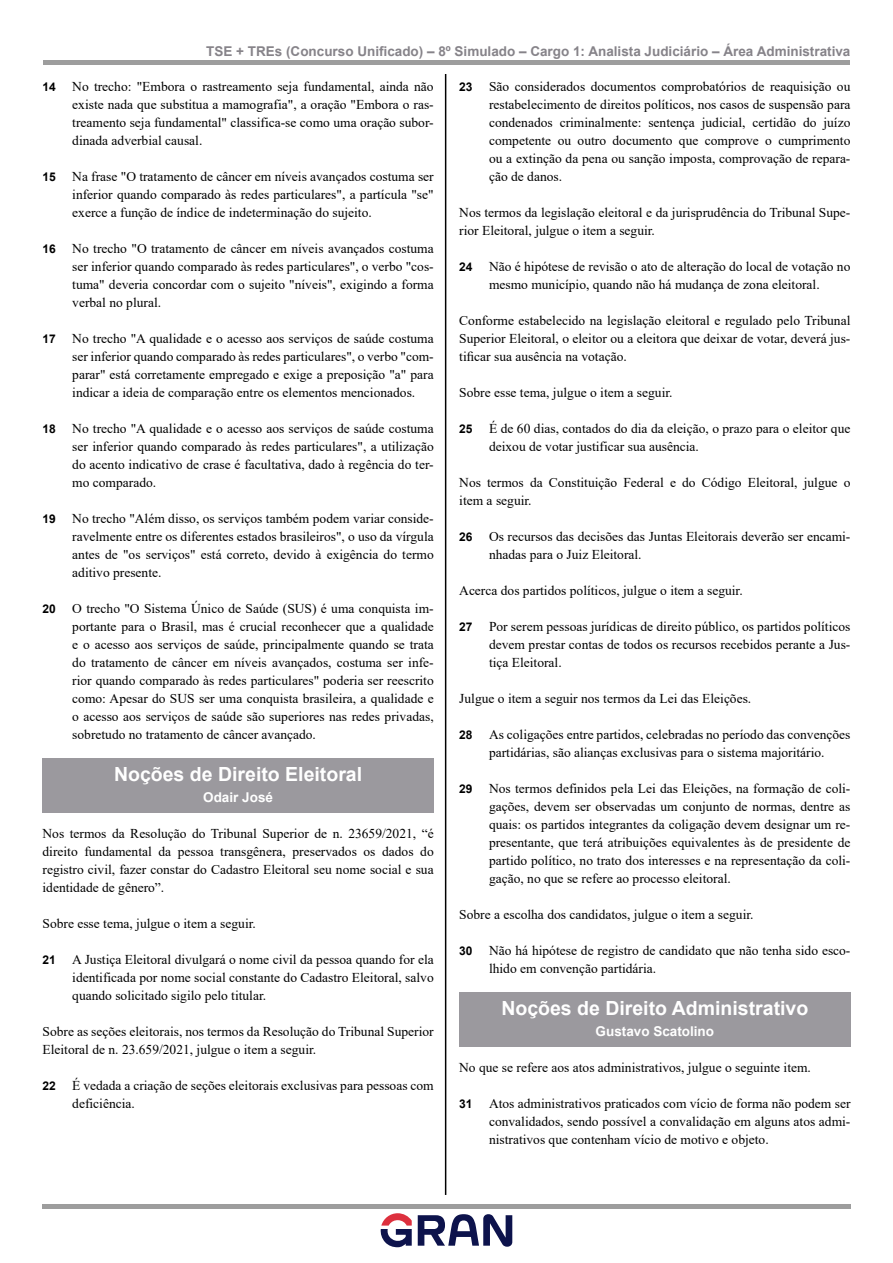
<style>
.page{position:relative;width:893px;height:1263px;background:#fff}
.page>*{position:absolute;margin:0;border:0;box-sizing:border-box;transform-origin:0 0}
.t1{font:700 19.5px "Arial";color:#fff}
.t2{font:13.5px/18px "Times New Roman";color:#000;text-align:justify}
.t3{font:700 13.5px "Arial";color:#868389}
.t4{font:700 13.5px "Arial";color:#fff}
.s1{font-family:"Arial";font-weight:700;font-size:12px}
</style>
<div class="page">
<hr style="left:445px;top:74px;width:1px;height:1121px;background:#000">
<div style="left:43px;top:60px;width:807px;height:5px;background:#9d9d9d"></div>
<hr style="left:42px;top:1204px;width:809px;height:4px;background:#9d9d9d">
<svg style="left:381px;top:1213px;width:31px;height:34px"></svg>
<svg style="left:418px;top:1214px;width:94px;height:33px"></svg>
<div style="left:43px;top:758px;width:391px;height:35px;background:#9b999e"></div>
<div style="left:43px;top:783px;width:391px;height:30px;background:#9b999e"></div>
<div style="left:459px;top:992px;width:391px;height:35px;background:#9b999e"></div>
<div style="left:459px;top:1017px;width:391px;height:30px;background:#9b999e"></div>
<p class="t3" style="left:206px;top:41px;width:646px">TSE + TREs (Concurso Unificado) – 8º Simulado – Cargo 1: Analista Judiciário – Área Administrativa</p>
<p class="t2" style="left:72px;top:77px;width:363px;text-indent:-30px"><span class="s1">14</span> No trecho: "Embora o rastreamento seja fundamental, ainda não existe nada que substitua a mamografia", a oração "Embora o ras&shy;treamento seja fundamental" classifica-se como uma oração subor&shy;dinada adverbial causal.</p>
<p class="t2" style="left:72px;top:167px;width:363px;text-indent:-30px"><span class="s1">15</span> Na frase "O tratamento de câncer em níveis avançados costuma ser inferior quando comparado às redes particulares", a partícula "se" exerce a função de índice de indeterminação do sujeito.</p>
<p class="t2" style="left:72px;top:239px;width:363px;text-indent:-30px"><span class="s1">16</span> No trecho "O tratamento de câncer em níveis avançados costuma ser inferior quando comparado às redes particulares", o verbo "cos&shy;tuma" deveria concordar com o sujeito "níveis", exigindo a forma verbal no plural.</p>
<p class="t2" style="left:72px;top:329px;width:363px;text-indent:-30px"><span class="s1">17</span> No trecho "A qualidade e o acesso aos serviços de saúde costuma ser inferior quando comparado às redes particulares", o verbo "com&shy;parar" está corretamente empregado e exige a preposição "a" para indicar a ideia de comparação entre os elementos mencionados.</p>
<p class="t2" style="left:72px;top:419px;width:363px;text-indent:-30px"><span class="s1">18</span> No trecho "A qualidade e o acesso aos serviços de saúde costuma ser inferior quando comparado às redes particulares", a utilização do acento indicativo de crase é facultativa, dado à regência do ter&shy;mo comparado.</p>
<p class="t2" style="left:72px;top:509px;width:363px;text-indent:-30px"><span class="s1">19</span> No trecho "Além disso, os serviços também podem variar conside&shy;ravelmente entre os diferentes estados brasileiros", o uso da vírgula antes de "os serviços" está correto, devido à exigência do termo aditivo presente.</p>
<p class="t2" style="left:72px;top:599px;width:363px;text-indent:-30px"><span class="s1">20</span> O trecho "O Sistema Único de Saúde (SUS) é uma conquista im&shy;portante para o Brasil, mas é crucial reconhecer que a qualidade e o acesso aos serviços de saúde, principalmente quando se trata do tratamento de câncer em níveis avançados, costuma ser infe&shy;rior quando comparado às redes particulares" poderia ser reescrito como: Apesar do SUS ser uma conquista brasileira, a qualidade e o acesso aos serviços de saúde são superiores nas redes privadas, sobretudo no tratamento de câncer avançado.</p>
<h1 class="t1" style="left:114px;top:760px;width:250px">Noções de Direito Eleitoral</h1>
<p class="t4" style="left:203px;top:787px;width:71px">Odair José</p>
<p class="t2" style="left:43px;top:824px;width:393px">Nos termos da Resolução do Tribunal Superior de n. 23659/2021, “é direito fundamental da pessoa transgênera, preservados os dados do registro civil, fazer constar do Cadastro Eleitoral seu nome social e sua identidade de gênero”.</p>
<p class="t2" style="left:43px;top:914px;width:215px">Sobre esse tema, julgue o item a seguir.</p>
<p class="t2" style="left:72px;top:950px;width:363px;text-indent:-30px"><span class="s1">21</span> A Justiça Eleitoral divulgará o nome civil da pessoa quando for ela identificada por nome social constante do Cadastro Eleitoral, salvo quando solicitado sigilo pelo titular.</p>
<p class="t2" style="left:43px;top:1022px;width:393px">Sobre as seções eleitorais, nos termos da Resolução do Tribunal Superior<br>Eleitoral de n. 23.659/2021, julgue o item a seguir.</p>
<p class="t2" style="left:72px;top:1076px;width:363px;text-indent:-30px"><span class="s1">22</span> É vedada a criação de seções eleitorais exclusivas para pessoas com deficiência.</p>
<p class="t2" style="left:489px;top:77px;width:363px;text-indent:-30px"><span class="s1">23</span> São considerados documentos comprobatórios de reaquisição ou restabelecimento de direitos políticos, nos casos de suspensão para condenados criminalmente: sentença judicial, certidão do juízo competente ou outro documento que comprove o cumprimento ou a extinção da pena ou sanção imposta, comprovação de repara&shy;ção de danos.</p>
<p class="t2" style="left:459px;top:203px;width:393px">Nos termos da legislação eleitoral e da jurisprudência do Tribunal Supe&shy;rior Eleitoral, julgue o item a seguir.</p>
<p class="t2" style="left:459px;top:257px;width:393px;text-align:center"><span class="s1">24</span> Não é hipótese de revisão o ato de alteração do local de votação no mesmo município, quando não há mudança de zona eleitoral.</p>
<p class="t2" style="left:459px;top:311px;width:393px">Conforme estabelecido na legislação eleitoral e regulado pelo Tribunal Superior Eleitoral, o eleitor ou a eleitora que deixar de votar, deverá jus&shy;tificar sua ausência na votação.</p>
<p class="t2" style="left:459px;top:383px;width:215px">Sobre esse tema, julgue o item a seguir.</p>
<p class="t2" style="left:489px;top:419px;width:363px;text-indent:-30px"><span class="s1">25</span> É de 60 dias, contados do dia da eleição, o prazo para o eleitor que deixou de votar justificar sua ausência.</p>
<p class="t2" style="left:459px;top:473px;width:393px">Nos termos da Constituição Federal e do Código Eleitoral, julgue o item a seguir.</p>
<p class="t2" style="left:489px;top:527px;width:363px;text-indent:-30px"><span class="s1">26</span> Os recursos das decisões das Juntas Eleitorais deverão ser encami&shy;nhadas para o Juiz Eleitoral.</p>
<p class="t2" style="left:459px;top:581px;width:285px">Acerca dos partidos políticos, julgue o item a seguir.</p>
<p class="t2" style="left:489px;top:617px;width:363px;text-indent:-30px"><span class="s1">27</span> Por serem pessoas jurídicas de direito público, os partidos políticos devem prestar contas de todos os recursos recebidos perante a Jus&shy;tiça Eleitoral.</p>
<p class="t2" style="left:459px;top:689px;width:294px">Julgue o item a seguir nos termos da Lei das Eleições.</p>
<p class="t2" style="left:459px;top:725px;width:393px;text-align:center"><span class="s1">28</span> As coligações entre partidos, celebradas no período das convenções partidárias, são alianças exclusivas para o sistema majoritário.</p>
<p class="t2" style="left:489px;top:779px;width:363px;text-indent:-30px"><span class="s1">29</span> Nos termos definidos pela Lei das Eleições, na formação de coli&shy;gações, devem ser observadas um conjunto de normas, dentre as quais: os partidos integrantes da coligação devem designar um re&shy;presentante, que terá atribuições equivalentes às de presidente de partido político, no trato dos interesses e na representação da coli&shy;gação, no que se refere ao processo eleitoral.</p>
<p class="t2" style="left:459px;top:905px;width:296px">Sobre a escolha dos candidatos, julgue o item a seguir.</p>
<p class="t2" style="left:489px;top:941px;width:363px;text-indent:-30px"><span class="s1">30</span> Não há hipótese de registro de candidato que não tenha sido esco&shy;lhido em convenção partidária.</p>
<h1 class="t1" style="left:501px;top:994px;width:309px">Noções de Direito Administrativo</h1>
<p class="t4" style="left:596px;top:1021px;width:120px">Gustavo Scatolino</p>
<p class="t2" style="left:459px;top:1058px;width:353px">No que se refere aos atos administrativos, julgue o seguinte item.</p>
<p class="t2" style="left:489px;top:1094px;width:363px;text-indent:-30px"><span class="s1">31</span> Atos administrativos praticados com vício de forma não podem ser convalidados, sendo possível a convalidação em alguns atos admi&shy;nistrativos que contenham vício de motivo e objeto.</p>
</div>
